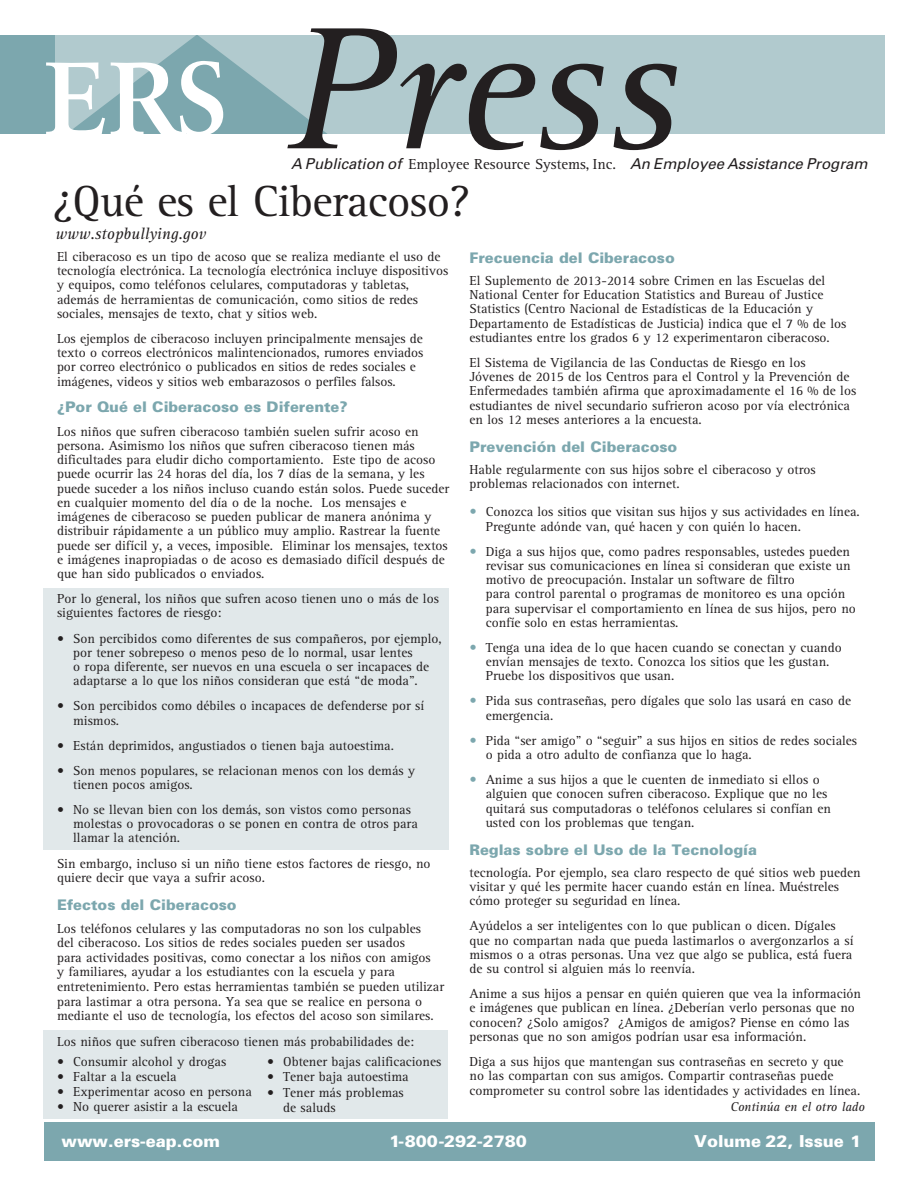
<style>
.page{position:relative;width:918px;height:1188px;background:#fff}
.page>*{position:absolute;margin:0;border:0;box-sizing:border-box;transform-origin:0 0}
.t1{font:italic 180px "Rotis Serif";color:#231f20}
.t2{font:45px "Rotis Serif";letter-spacing:-.015em;color:#231f20}
.t3{font:900 16.5px "Univers";color:#fff}
.Text_-_main{font:italic 16.5px "Rotis Serif";color:#231f20}
.Text_-_main-2{font:italic 15px "Univers";color:#231f20}
.t4{font:900 14.7px "Univers";color:#7ca7ae}
.t5{font:13.5px/14.2px "Rotis Serif";color:#231f20}
.t6{font:italic 13.2px "Rotis Serif";color:#231f20}
.s1{font-family:"Rotis Serif";font-style:normal}
.s2{font-size:14.25px;color:#7ca7ae}
</style>
<div class="page">
<div style="left:44px;top:1030px;width:404px;height:88px;background:#e1e8ea"></div>
<div style="left:43px;top:589px;width:405px;height:261px;background:#e1e8ea"></div>
<div style="left:0;top:35px;width:57px;height:99px;background:#7ca7ae"></div>
<div style="left:56px;top:35px;width:829px;height:99px;background:#b1cace"></div>
<svg style="left:46px;top:35px;width:281px;height:99px"></svg>
<div style="left:44px;top:1122px;width:830px;height:39px;background:#7ca7ae"></div>
<p class="t1" style="left:287px;top:-12px;width:395px">Press</p>
<p class="Text_-_main-2" style="left:291px;top:154px;width:578px">A Publication of <span class="s1">Employee Resource Systems, Inc.</span> An Employee Assistance Program</p>
<p class="t2" style="left:52px;top:176px;width:419px">¿Qué es el Ciberacoso?</p>
<p class="t5" style="left:57px;top:250px;width:393px">El ciberacoso es un tipo de acoso que se realiza mediante el uso de tecnología electrónica. La tecnología electrónica incluye dispositivos y equipos, como teléfonos celulares, computadoras y tabletas, además de herramientas de comunicación, como sitios de redes sociales, mensajes de texto, chat y sitios web.</p>
<p class="t5" style="left:57px;top:332px;width:368px">Los ejemplos de ciberacoso incluyen principalmente mensajes de texto o correos electrónicos malintencionados, rumores enviados por correo electrónico o publicados en sitios de redes sociales e imágenes, videos y sitios web embarazosos o perfiles falsos.</p>
<p class="t4" style="left:57px;top:398px;width:292px">¿Por Qué el Ciberacoso es Diferente?</p>
<p class="t5" style="left:57px;top:424px;width:394px">Los niños que sufren ciberacoso también suelen sufrir acoso en persona. Asimismo los niños que sufren ciberacoso tienen más dificultades para eludir dicho comportamiento. Este tipo de acoso puede ocurrir las 24 horas del día, los 7 días de la semana, y les puede suceder a los niños incluso cuando están solos. Puede suceder en cualquier momento del día o de la noche. Los mensajes e imágenes de ciberacoso se pueden publicar de manera anónima y distribuir rápidamente a un público muy amplio. Rastrear la fuente puede ser difícil y, a veces, imposible. Eliminar los mensajes, textos e imágenes inapropiadas o de acoso es demasiado difícil después de que han sido publicados o enviados.</p>
<p class="t5" style="left:57px;top:592px;width:383px">Por lo general, los niños que sufren acoso tienen uno o más de los siguientes factores de riesgo:</p>
<p class="t5" style="left:73px;top:631px;width:370px;text-indent:-16px">• Son percibidos como diferentes de sus compañeros, por ejemplo, por tener sobrepeso o menos peso de lo normal, usar lentes<br>o ropa diferente, ser nuevos en una escuela o ser incapaces de adaptarse a lo que los niños consideran que está “de moda”.</p>
<p class="t5" style="left:73px;top:699px;width:353px;text-indent:-16px">• Son percibidos como débiles o incapaces de defenderse por sí mismos.</p>
<p class="t5" style="left:57px;top:738px;width:338px">• Están deprimidos, angustiados o tienen baja autoestima.</p>
<p class="t5" style="left:73px;top:763px;width:344px;text-indent:-16px">• Son menos populares, se relacionan menos con los demás y tienen pocos amigos.</p>
<p class="t5" style="left:73px;top:803px;width:346px;text-indent:-16px">• No se llevan bien con los demás, son vistos como personas molestas o provocadoras o se ponen en contra de otros para llamar la atención.</p>
<p class="t5" style="left:57px;top:856px;width:375px">Sin embargo, incluso si un niño tiene estos factores de riesgo, no quiere decir que vaya a sufrir acoso.</p>
<p class="t4" style="left:57px;top:896px;width:181px">Efectos del Ciberacoso</p>
<p class="t5" style="left:57px;top:921px;width:389px;line-height:14.7px">Los teléfonos celulares y las computadoras no son los culpables<br>del ciberacoso. Los sitios de redes sociales pueden ser usados<br>para actividades positivas, como conectar a los niños con amigos<br>y familiares, ayudar a los estudiantes con la escuela y para entretenimiento. Pero estas herramientas también se pueden utilizar para lastimar a otra persona. Ya sea que se realice en persona o mediante el uso de tecnología, los efectos del acoso son similares.</p>
<p class="t5" style="left:57px;top:1035px;width:359px">Los niños que sufren ciberacoso tienen más probabilidades de:</p>
<p class="t5" style="left:57px;top:1054px;width:171px">• Consumir alcohol y drogas</p>
<p class="t5" style="left:57px;top:1070px;width:121px">• Faltar a la escuela</p>
<p class="t5" style="left:57px;top:1085px;width:196px">• Experimentar acoso en persona</p>
<p class="t5" style="left:57px;top:1100px;width:183px">• No querer asistir a la escuela</p>
<p class="Text_-_main" style="left:56px;top:225px;width:152px">www.stopbullying.gov</p>
<p class="t4" style="left:470px;top:248px;width:207px">Frecuencia del Ciberacoso</p>
<p class="t5" style="left:470px;top:274px;width:378px">El Suplemento de 2013-2014 sobre Crimen en las Escuelas del National Center for Education Statistics and Bureau of Justice Statistics (Centro Nacional de Estadísticas de la Educación y Departamento de Estadísticas de Justicia) indica que el 7 % de los estudiantes entre los grados 6 y 12 experimentaron ciberacoso.</p>
<p class="t5" style="left:470px;top:356px;width:388px">El Sistema de Vigilancia de las Conductas de Riesgo en los<br>Jóvenes de 2015 de los Centros para el Control y la Prevención de Enfermedades también afirma que aproximadamente el 16 % de los estudiantes de nivel secundario sufrieron acoso por vía electrónica en los 12 meses anteriores a la encuesta.</p>
<p class="t4" style="left:470px;top:438px;width:209px">Prevención del Ciberacoso</p>
<p class="t5" style="left:470px;top:463px;width:348px">Hable regularmente con sus hijos sobre el ciberacoso y otros problemas relacionados con internet.</p>
<p class="t5" style="left:486px;top:505px;width:376px;text-indent:-16px"><span class="s2">•</span> Conozca los sitios que visitan sus hijos y sus actividades en línea.<br>Pregunte adónde van, qué hacen y con quién lo hacen.</p>
<p class="t5" style="left:486px;top:544px;width:372px;text-indent:-16px"><span class="s2">•</span> Diga a sus hijos que, como padres responsables, ustedes pueden revisar sus comunicaciones en línea si consideran que existe un motivo de preocupación. Instalar un software de filtro<br>para control parental o programas de monitoreo es una opción para supervisar el comportamiento en línea de sus hijos, pero no confíe solo en estas herramientas.</p>
<p class="t5" style="left:486px;top:641px;width:358px;text-indent:-16px"><span class="s2">•</span> Tenga una idea de lo que hacen cuando se conectan y cuando envían mensajes de texto. Conozca los sitios que les gustan.<br>Pruebe los dispositivos que usan.</p>
<p class="t5" style="left:486px;top:694px;width:367px;text-indent:-16px"><span class="s2">•</span> Pida sus contraseñas, pero dígales que solo las usará en caso de emergencia.</p>
<p class="t5" style="left:486px;top:734px;width:373px;text-indent:-16px"><span class="s2">•</span> Pida “ser amigo” o “seguir” a sus hijos en sitios de redes sociales o pida a otro adulto de confianza que lo haga.</p>
<p class="t5" style="left:486px;top:773px;width:347px;text-indent:-16px"><span class="s2">•</span> Anime a sus hijos a que le cuenten de inmediato si ellos o alguien que conocen sufren ciberacoso. Explique que no les quitará sus computadoras o teléfonos celulares si confían en usted con los problemas que tengan.</p>
<p class="t4" style="left:470px;top:840px;width:289px">Reglas sobre el Uso de la Tecnología</p>
<p class="t5" style="left:470px;top:866px;width:393px">tecnología. Por ejemplo, sea claro respecto de qué sitios web pueden visitar y qué les permite hacer cuando están en línea. Muéstreles cómo proteger su seguridad en línea.</p>
<p class="t5" style="left:470px;top:919px;width:385px">Ayúdelos a ser inteligentes con lo que publican o dicen. Dígales que no compartan nada que pueda lastimarlos o avergonzarlos a sí mismos o a otras personas. Una vez que algo se publica, está fuera de su control si alguien más lo reenvía.</p>
<p class="t5" style="left:470px;top:987px;width:393px">Anime a sus hijos a pensar en quién quieren que vea la información e imágenes que publican en línea. ¿Deberían verlo personas que no conocen? ¿Solo amigos? ¿Amigos de amigos? Piense en cómo las personas que no son amigos podrían usar esa información.</p>
<p class="t5" style="left:470px;top:1055px;width:392px">Diga a sus hijos que mantengan sus contraseñas en secreto y que no las compartan con sus amigos. Compartir contraseñas puede comprometer su control sobre las identidades y actividades en línea.</p>
<p class="t5" style="left:267px;top:1055px;width:176px">• Obtener bajas calificaciones</p>
<p class="t5" style="left:267px;top:1070px;width:143px">• Tener baja autoestima</p>
<p class="t5" style="left:267px;top:1086px;width:138px">• Tener más problemas</p>
<p class="t5" style="left:283px;top:1101px;width:54px">de saluds</p>
<p class="t6" style="left:730px;top:1100px;width:136px">Continúa en el otro lado</p>
<p class="t3" style="left:62px;top:1131px;width:160px">www.ers-eap.com</p>
<p class="t3" style="left:389px;top:1131px;width:139px">1-800-292-2780</p>
<p class="t3" style="left:694px;top:1131px;width:168px">Volume 22, Issue 1</p>
</div>
